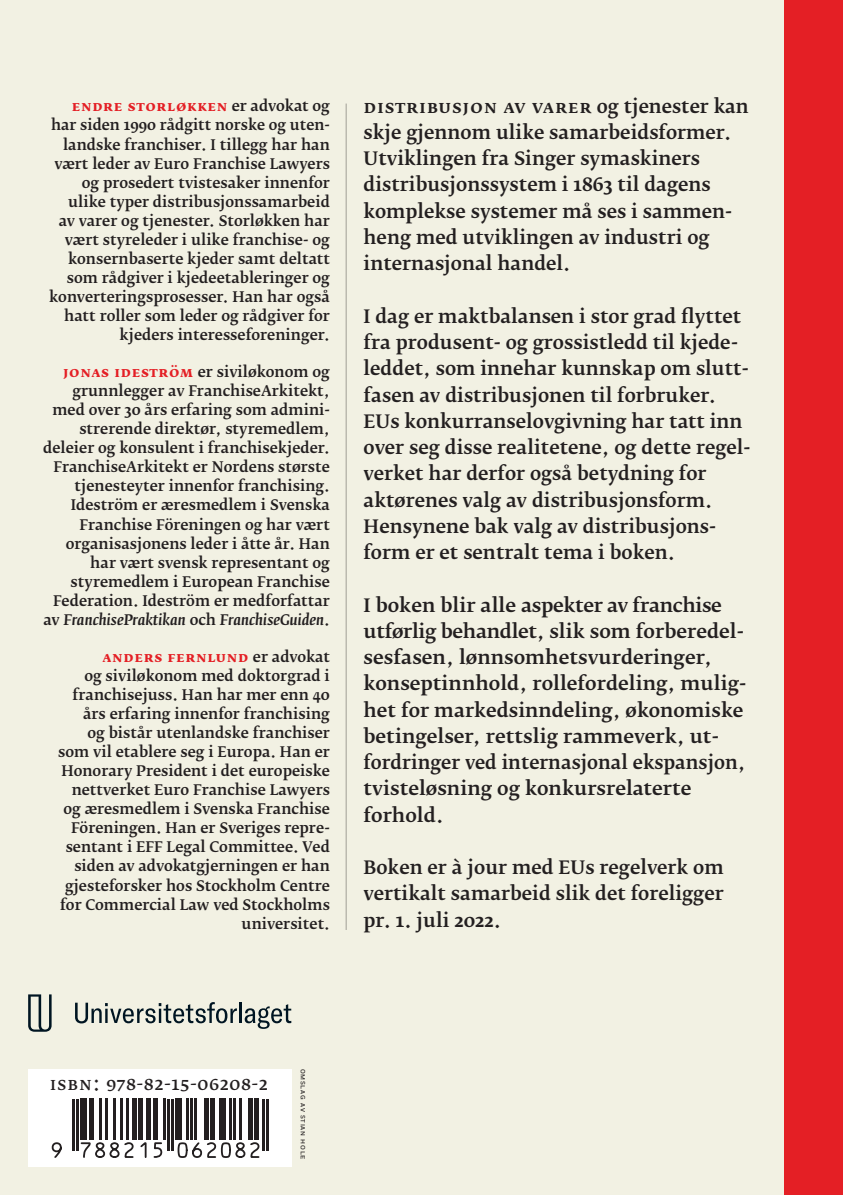
<style>
.page{position:relative;width:843px;height:1195px;background:#f2f1e3}
.page>*{position:absolute;margin:0;border:0;box-sizing:border-box;transform-origin:0 0}
.t1{font:500 18.38px/26.2px "Fedra Serif B Pro";color:#231f20}
.t2{font:18.38px "Fedra Serif B Pro";letter-spacing:.03em;color:#231f20}
.t3{font:500 14.53px/19.1px "Fedra Serif B Pro";color:#231f20;text-align:right}
.t4{font:500 6.12px "Fort";letter-spacing:.115em;color:#231f20}
.s1{font-weight:700;color:#e41f25}
.s2{font-style:italic}
</style>
<div class="page">
<div style="left:784px;top:0;width:59px;height:1195px;background:#e41f25"></div>
<hr style="left:346px;top:104px;width:1px;height:826px;background:#231f20">
<div style="left:28px;top:1069px;width:263px;height:97px;background:#fff"></div>
<svg style="left:75px;top:1002px;width:162px;height:21px"></svg>
<hr style="left:239px;top:1002px;width:3px;height:21px;background:#001522">
<svg style="left:245px;top:1004px;width:46px;height:25px"></svg>
<svg style="left:28px;top:994px;width:24px;height:37px"></svg>
<hr style="left:73px;top:1098px;width:2px;height:52px;background:#231f20">
<hr style="left:77px;top:1098px;width:2px;height:52px;background:#231f20">
<div style="left:81px;top:1098px;width:6px;height:42px;background:#231f20"></div>
<hr style="left:89px;top:1098px;width:4px;height:42px;background:#231f20">
<hr style="left:99px;top:1098px;width:2px;height:42px;background:#231f20">
<hr style="left:106px;top:1098px;width:2px;height:42px;background:#231f20">
<hr style="left:114px;top:1098px;width:2px;height:42px;background:#231f20">
<hr style="left:120px;top:1098px;width:2px;height:42px;background:#231f20">
<hr style="left:126px;top:1098px;width:2px;height:42px;background:#231f20">
<div style="left:132px;top:1098px;width:5px;height:42px;background:#231f20"></div>
<hr style="left:139px;top:1098px;width:4px;height:42px;background:#231f20">
<hr style="left:147px;top:1098px;width:4px;height:42px;background:#231f20">
<hr style="left:153px;top:1098px;width:4px;height:42px;background:#231f20">
<hr style="left:163px;top:1098px;width:2px;height:42px;background:#231f20">
<hr style="left:167px;top:1098px;width:3px;height:52px;background:#231f20">
<hr style="left:172px;top:1098px;width:2px;height:52px;background:#231f20">
<div style="left:176px;top:1098px;width:6px;height:42px;background:#231f20"></div>
<hr style="left:186px;top:1098px;width:2px;height:42px;background:#231f20">
<hr style="left:190px;top:1098px;width:2px;height:42px;background:#231f20">
<hr style="left:194px;top:1098px;width:2px;height:42px;background:#231f20">
<hr style="left:205px;top:1098px;width:4px;height:42px;background:#231f20">
<hr style="left:211px;top:1098px;width:4px;height:42px;background:#231f20">
<div style="left:219px;top:1098px;width:6px;height:42px;background:#231f20"></div>
<hr style="left:229px;top:1098px;width:2px;height:42px;background:#231f20">
<hr style="left:233px;top:1098px;width:3px;height:42px;background:#231f20">
<hr style="left:240px;top:1098px;width:2px;height:42px;background:#231f20">
<hr style="left:248px;top:1098px;width:4px;height:42px;background:#231f20">
<hr style="left:254px;top:1098px;width:4px;height:42px;background:#231f20">
<hr style="left:262px;top:1098px;width:2px;height:52px;background:#231f20">
<hr style="left:266px;top:1098px;width:3px;height:52px;background:#231f20">
<svg style="left:52px;top:1140px;width:208px;height:18px"></svg>
<p class="t3" style="left:49px;top:97px;width:282px"><span class="s1">endre storløkken</span> er advokat og har siden 1990 rådgitt norske og uten&shy;landske franchiser. I tillegg har han vært leder av Euro Franchise Lawyers og prosedert tvistesaker innenfor ulike typer distribusjonssamarbeid av varer og tjenester. Storløkken har vært styreleder i ulike franchise- og konsernbaserte kjeder samt deltatt som rådgiver i kjedeetableringer og konverteringsprosesser. Han har også hatt roller som leder og rådgiver for kjeders interesseforeninger.</p>
<p class="t3" style="left:43px;top:362px;width:288px"><span class="s1">jonas ideström</span> er siviløkonom og grunnlegger av FranchiseArkitekt, med over 30 års erfaring som admini&shy;strerende direktør, styremedlem, deleier og konsulent i franchisekjeder.<br>FranchiseArkitekt er Nordens største tjenesteyter innenfor franchising.<br>Ideström er æresmedlem i Svenska Franchise Föreningen og har vært organisasjonens leder i åtte år. Han har vært svensk representant og styremedlem i European Franchise Federation. Ideström er medforfattar av <span class="s2">FranchisePraktikan</span> och <span class="s2">FranchiseGuiden</span>.</p>
<p class="t3" style="left:58px;top:647px;width:273px"><span class="s1">anders fernlund</span> er advokat<br>og siviløkonom med doktorgrad i franchisejuss. Han har mer enn 40 års erfaring innenfor franchising<br>og bistår utenlandske franchiser som vil etablere seg i Europa. Han er<br>Honorary President i det europeiske nettverket Euro Franchise Lawyers og æresmedlem i Svenska Franchise<br>Föreningen. Han er Sveriges repre&shy;sentant i EFF Legal Committee. Ved siden av advokatgjerningen er han gjesteforsker hos Stockholm Centre for Commercial Law ved Stockholms universitet.</p>
<p class="t1" style="left:363px;top:93px;width:387px">distribusjon av varer og tjenester kan skje gjennom ulike samarbeidsformer.<br>Utviklingen fra Singer symaskiners distribusjonssystem i 1863 til dagens komplekse systemer må ses i sammen&shy;heng med utviklingen av industri og internasjonal handel.</p>
<p class="t1" style="left:363px;top:303px;width:388px">I dag er maktbalansen i stor grad flyttet fra produsent- og grossistledd til kjede&shy;leddet, som innehar kunnskap om slutt&shy;fasen av distribusjonen til forbruker.<br>EUs konkurranselovgivning har tatt inn over seg disse realitetene, og dette regel&shy;verket har derfor også betydning for aktørenes valg av distribusjonsform.<br>Hensynene bak valg av distribusjons&shy;form er et sentralt tema i boken.</p>
<p class="t1" style="left:363px;top:592px;width:383px">I boken blir alle aspekter av franchise utførlig behandlet, slik som forberedel&shy;sesfasen, lønnsomhetsvurderinger, konseptinnhold, rollefordeling, mulig&shy;het for markedsinndeling, økonomiske betingelser, rettslig rammeverk, ut&shy;fordringer ved internasjonal ekspansjon, tvisteløsning og konkursrelaterte forhold.</p>
<p class="t1" style="left:363px;top:854px;width:362px;text-align:justify">Boken er à jour med EUs regelverk om vertikalt samarbeid slik det foreligger pr. 1. juli 2022.</p>
<p class="t2" style="left:50px;top:1072px;width:220px">isbn: 978-82-15-06208-2</p>
<p class="t4" style="left:307px;top:1068px;width:92px;rotate:90deg">omslag av stian hole</p>
</div>
